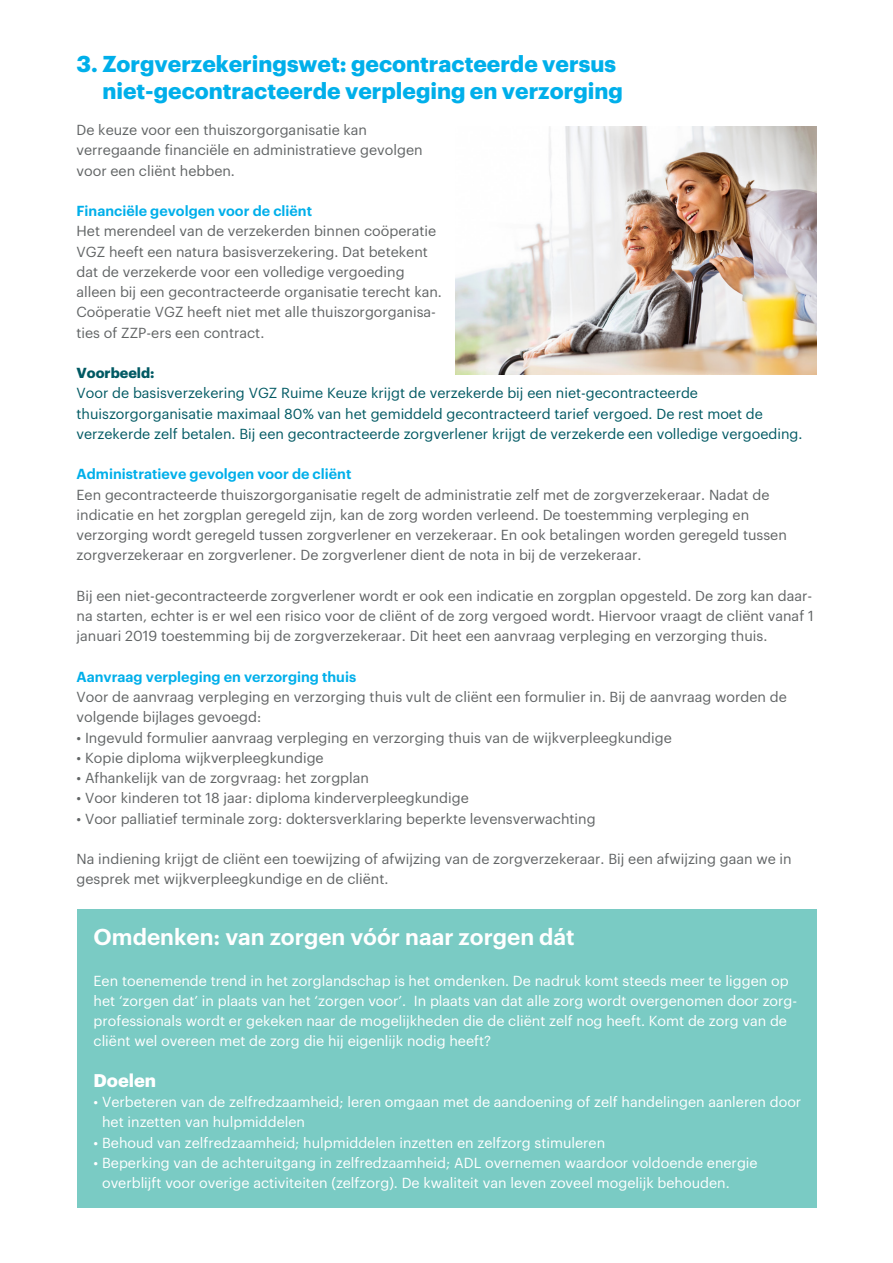
<style>
.page{position:relative;width:893px;height:1263px;background:#fff}
.page>*{position:absolute;margin:0;border:0;box-sizing:border-box;transform-origin:0 0}
.Tussenkop_blauw{font:700 22.5px/27px "Graphik";color:#00afea}
.KADERkop_wit{font:600 22.5px "Graphik";color:#fff}
.KADERtekst_wit{font:700 18px "Graphik";color:#fff}
.Platte_tekst{font:14.25px/20.2px "Graphik";color:#616465}
.KADERtekst_wit-2{font:14.25px/20.2px "Graphik";color:#fff}
.Platte_tekst-2{font:14.25px/20.2px "Graphik";color:#005963}
.Subkop{font:600 14.25px "Graphik";color:#00afea}
.Platte_tekst-3{font:700 14.25px "Graphik";color:#005963}
</style>
<div class="page">
<div style="left:77px;top:909px;width:739px;height:57px;background:#7acbc4"></div>
<div style="left:77px;top:957px;width:739px;height:109px;background:#7acbc4"></div>
<div style="left:77px;top:1055px;width:739px;height:52px;background:#7acbc4"></div>
<div style="left:77px;top:1078px;width:739px;height:69px;background:#7acbc4"></div>
<div style="left:77px;top:1139px;width:739px;height:69px;background:#7acbc4"></div>
<img style="left:455px;top:126px;width:361px;height:248px">
<p class="Tussenkop_blauw" style="left:102px;top:48px;width:522px;text-indent:-26px">3. Zorgverzekeringswet: gecontracteerde versus niet-gecontracteerde verpleging en verzorging</p>
<p class="Platte_tekst" style="left:77px;top:119px;width:348px">De keuze voor een thuiszorgorganisatie kan verregaande financiële en administratieve gevolgen voor een cliënt hebben.</p>
<p class="Subkop" style="left:77px;top:200px;width:237px">Financiële gevolgen voor de cliënt</p>
<p class="Platte_tekst" style="left:77px;top:220px;width:367px">Het merendeel van de verzekerden binnen coöperatie VGZ heeft een natura basisverzekering. Dat betekent dat de verzekerde voor een volledige vergoeding alleen bij een gecontracteerde organisatie terecht kan.<br>Coöperatie VGZ heeft niet met alle thuiszorgorganisa&shy;ties of ZZP-ers een contract.</p>
<p class="Platte_tekst-3" style="left:77px;top:362px;width:80px">Voorbeeld:</p>
<p class="Platte_tekst-2" style="left:77px;top:382px;width:727px">Voor de basisverzekering VGZ Ruime Keuze krijgt de verzekerde bij een niet-gecontracteerde thuiszorgorganisatie maximaal 80% van het gemiddeld gecontracteerd tarief vergoed. De rest moet de verzekerde zelf betalen. Bij een gecontracteerde zorgverlener krijgt de verzekerde een volledige vergoeding.</p>
<p class="Subkop" style="left:77px;top:463px;width:276px">Administratieve gevolgen voor de cliënt</p>
<p class="Platte_tekst" style="left:77px;top:483px;width:712px">Een gecontracteerde thuiszorgorganisatie regelt de administratie zelf met de zorgverzekeraar. Nadat de indicatie en het zorgplan geregeld zijn, kan de zorg worden verleend. De toestemming verpleging en verzorging wordt geregeld tussen zorgverlener en verzekeraar. En ook betalingen worden geregeld tussen zorgverzekeraar en zorgverlener. De zorgverlener dient de nota in bij de verzekeraar.</p>
<p class="Platte_tekst" style="left:77px;top:584px;width:739px;text-align:justify">Bij een niet-gecontracteerde zorgverlener wordt er ook een indicatie en zorgplan opgesteld. De zorg kan daar&shy;na starten, echter is er wel een risico voor de cliënt of de zorg vergoed wordt. Hiervoor vraagt de cliënt vanaf 1 januari 2019 toestemming bij de zorgverzekeraar. Dit heet een aanvraag verpleging en verzorging thuis.</p>
<p class="Subkop" style="left:77px;top:666px;width:281px">Aanvraag verpleging en verzorging thuis</p>
<p class="Platte_tekst" style="left:77px;top:686px;width:712px">Voor de aanvraag verpleging en verzorging thuis vult de cliënt een formulier in. Bij de aanvraag worden de volgende bijlages gevoegd:</p>
<p class="Platte_tekst" style="left:77px;top:726px;width:597px">• Ingevuld formulier aanvraag verpleging en verzorging thuis van de wijkverpleegkundige</p>
<p class="Platte_tekst" style="left:77px;top:746px;width:249px">• Kopie diploma wijkverpleegkundige</p>
<p class="Platte_tekst" style="left:77px;top:767px;width:294px">• Afhankelijk van de zorgvraag: het zorgplan</p>
<p class="Platte_tekst" style="left:77px;top:787px;width:394px">• Voor kinderen tot 18 jaar: diploma kinderverpleegkundige</p>
<p class="Platte_tekst" style="left:77px;top:807px;width:521px">• Voor palliatief terminale zorg: doktersverklaring beperkte levensverwachting</p>
<p class="Platte_tekst" style="left:77px;top:848px;width:717px">Na indiening krijgt de cliënt een toewijzing of afwijzing van de zorgverzekeraar. Bij een afwijzing gaan we in gesprek met wijkverpleegkundige en de cliënt.</p>
<p class="KADERkop_wit" style="left:94px;top:920px;width:483px">Omdenken: van zorgen vóór naar zorgen dát</p>
<p class="KADERtekst_wit-2" style="left:94px;top:969px;width:705px">Een toenemende trend in het zorglandschap is het omdenken. De nadruk komt steeds meer te liggen op het ‘zorgen dat’ in plaats van het ‘zorgen voor’. In plaats van dat alle zorg wordt overgenomen door zorg&shy;professionals wordt er gekeken naar de mogelijkheden die de cliënt zelf nog heeft. Komt de zorg van de cliënt wel overeen met de zorg die hij eigenlijk nodig heeft?</p>
<p class="KADERtekst_wit" style="left:94px;top:1066px;width:64px">Doelen</p>
<p class="KADERtekst_wit-2" style="left:102px;top:1091px;width:701px;text-indent:-9px">• Verbeteren van de zelfredzaamheid; leren omgaan met de aandoening of zelf handelingen aanleren door het inzetten van hulpmiddelen</p>
<p class="KADERtekst_wit-2" style="left:94px;top:1131px;width:513px">• Behoud van zelfredzaamheid; hulpmiddelen inzetten en zelfzorg stimuleren</p>
<p class="KADERtekst_wit-2" style="left:102px;top:1151px;width:657px;text-indent:-9px">• Beperking van de achteruitgang in zelfredzaamheid; ADL overnemen waardoor voldoende energie overblijft voor overige activiteiten (zelfzorg). De kwaliteit van leven zoveel mogelijk behouden.</p>
</div>
